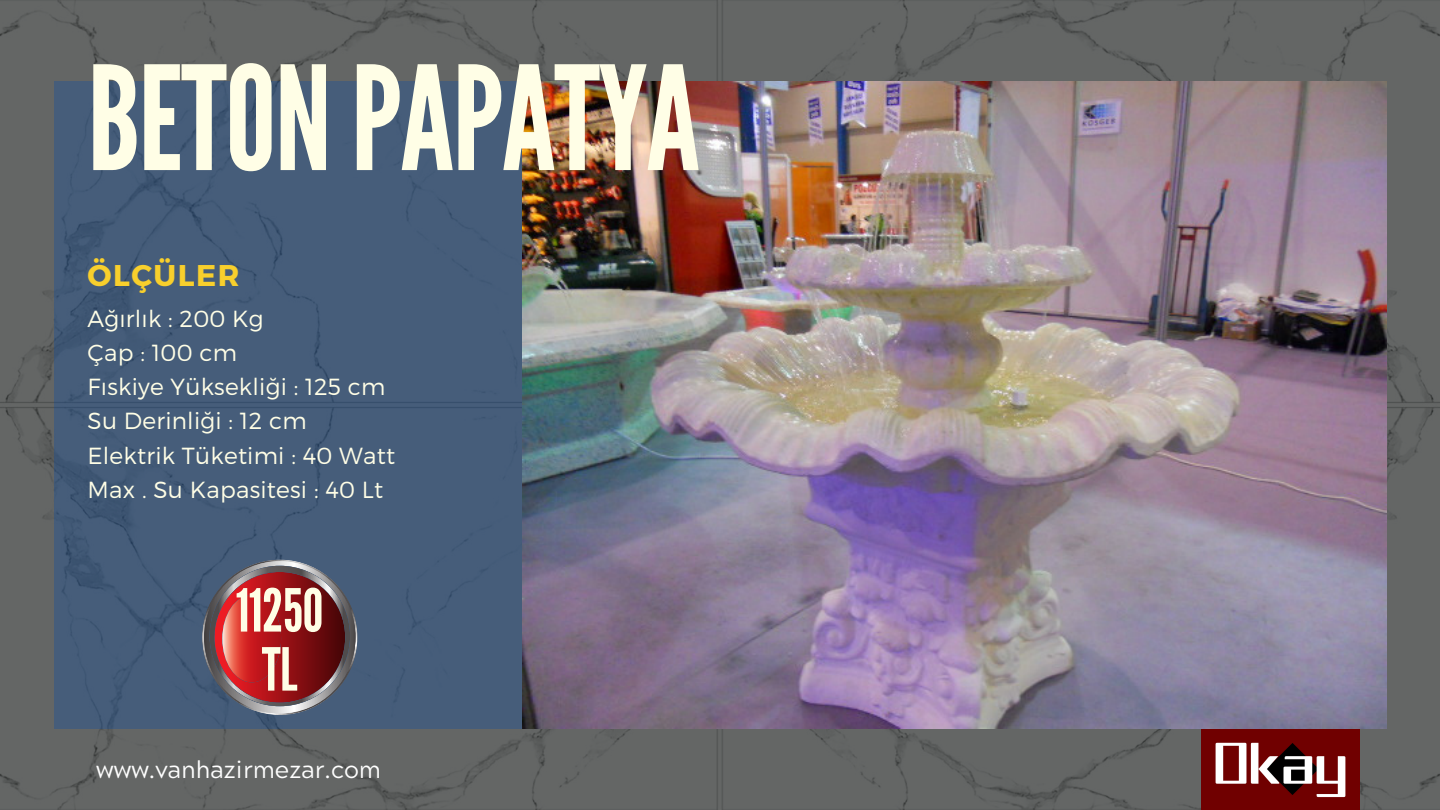
<style>
.page{position:relative;width:1440px;height:810px;background:#646665}
.page>*{position:absolute;margin:0;border:0;box-sizing:border-box;transform-origin:0 0}
.t1{font:144px "League Gothic";letter-spacing:-.01em;color:#fffee6}
.t2{font:59.2px/59px "League Gothic";letter-spacing:-.01em;color:#fffee6;text-align:center}
.t3{font:700 30px "Montserrat";letter-spacing:.05em;color:#f8cf2c}
.t4{font:24px "Acherus Grotesque";color:#fff}
.t5{font:300 23.3px "Montserrat";letter-spacing:.01em;color:#fffee6}
</style>
<div class="page">
<div style="left:54px;top:81px;width:615px;height:648px;background:#465d7a"></div>
<img style="left:522px;top:81px;width:864px;height:648px">
<svg style="left:202px;top:560px;width:156px;height:155px"></svg>
<img style="left:222px;top:595px;width:59px;height:87px;border-radius:50%">
<img style="left:1202px;top:730px;width:157px;height:80px">
<h3 class="t1" style="left:88px;top:35px;width:614px">BETONPAPATYA</h3>
<h2 class="t3" style="left:88px;top:256px;width:153px">ÖLÇÜLER</h2>
<p class="t5" style="left:88px;top:303px;width:178px">Ağırlık : 200 Kg</p>
<p class="t5" style="left:88px;top:337px;width:151px">Çap : 100 cm</p>
<p class="t5" style="left:88px;top:372px;width:299px">Fıskiye Yüksekliği : 125 cm</p>
<p class="t5" style="left:88px;top:406px;width:221px">Su Derinliği : 12 cm</p>
<p class="t5" style="left:88px;top:440px;width:309px">Elektrik Tüketimi : 40 Watt</p>
<p class="t5" style="left:88px;top:474px;width:297px">Max . Su Kapasitesi : 40 Lt</p>
<p class="t2" style="left:236px;top:582px;width:89px">11250<br>TL</p>
<p class="t4" style="left:96px;top:760px;width:286px">www.vanhazirmezar.com</p>
</div>
